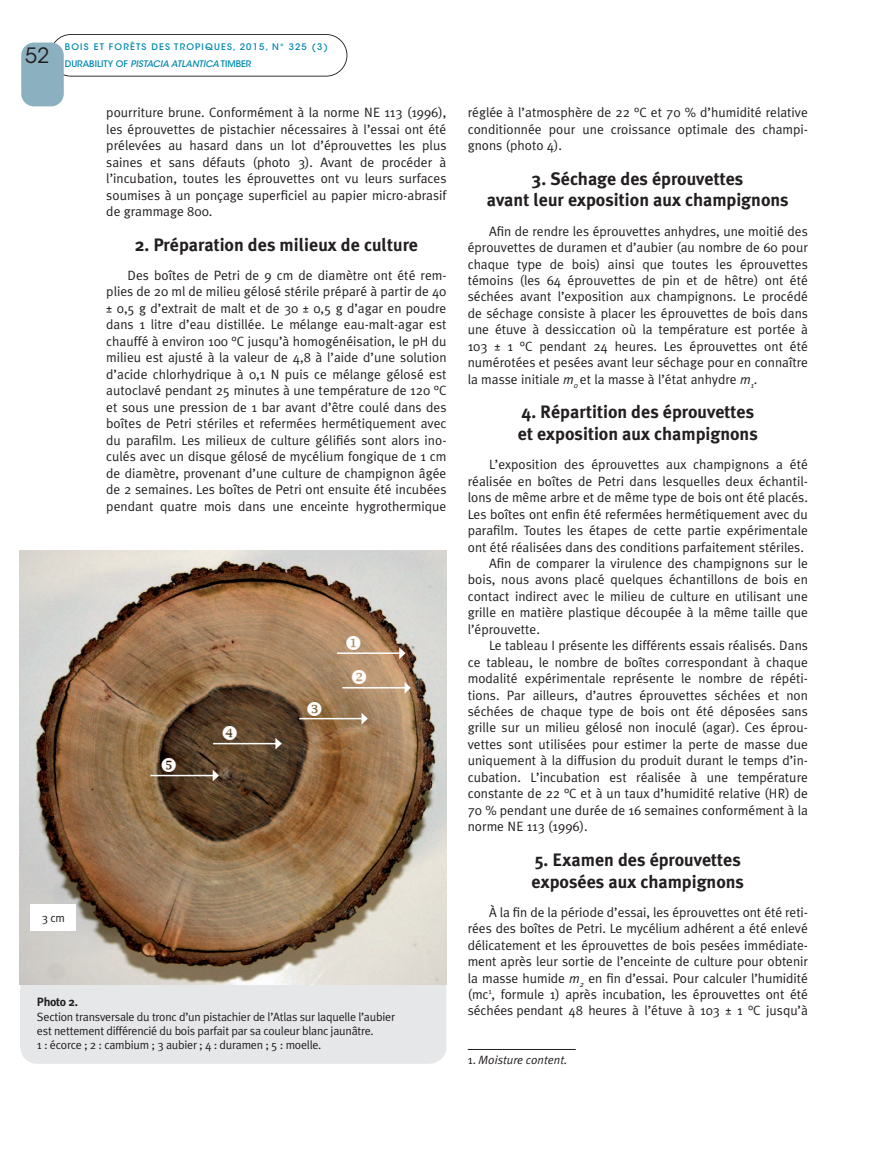
<style>
.page{position:relative;width:893px;height:1149px;background:#fff}
.page>*{position:absolute;margin:0;border:0;box-sizing:border-box;transform-origin:0 0}
.t1{font:21px "ITC Avant Garde Std";color:#231f20}
.t2{font:700 18px/21.9px "Meta Plus";color:#231f20}
.t3{font:13.5px/16.5px "Meta Plus Normal";color:#231f20;text-align:justify}
.t4{font:12px/14.4px "Meta Plus Normal";letter-spacing:-.02em;color:#231f20}
.t5{font:italic 12px "Meta Plus Normal";color:#231f20}
.t6{font:700 12px "Meta Plus";letter-spacing:-.02em;color:#231f20}
.t7{font:500 9px "ITC Avant Garde Std";letter-spacing:.13em;color:#0088b0}
.t8{font:italic 500 9px "ITC Avant Garde Std";color:#0088b0}
.s1{font-style:normal}
.s2{font-style:italic}
</style>
<div class="page">
<svg style="left:50px;top:34px;width:297px;height:43px"></svg>
<div style="left:21px;top:43px;width:43px;height:63px;background:#8bb1c1;border-radius:13px"></div>
<hr style="left:468px;top:1048px;width:108px;height:1px;background:#231f20">
<div style="left:20px;top:972px;width:426px;height:91px;background:#e6e7e9;border-radius:18px"></div>
<img style="left:20px;top:550px;width:426px;height:433px">
<div style="left:31px;top:904px;width:45px;height:26px;background:#fff"></div>
<hr style="left:337px;top:652px;width:63px;height:1px;background:#fff">
<svg style="left:399px;top:647px;width:7px;height:12px"></svg>
<hr style="left:342px;top:686px;width:63px;height:2px;background:#fff">
<svg style="left:405px;top:681px;width:6px;height:12px"></svg>
<hr style="left:299px;top:717px;width:63px;height:2px;background:#fff">
<svg style="left:361px;top:712px;width:7px;height:12px"></svg>
<hr style="left:213px;top:742px;width:63px;height:2px;background:#fff">
<svg style="left:275px;top:737px;width:7px;height:12px"></svg>
<hr style="left:150px;top:774px;width:63px;height:2px;background:#fff">
<svg style="left:213px;top:769px;width:6px;height:12px"></svg>
<svg style="left:307px;top:701px;width:14px;height:14px"></svg>
<svg style="left:223px;top:725px;width:14px;height:14px"></svg>
<svg style="left:162px;top:757px;width:14px;height:14px"></svg>
<svg style="left:346px;top:635px;width:20px;height:49px"></svg>
<h1 class="t1" style="left:25px;top:43px;width:26px">52</h1>
<p class="t7" style="left:65px;top:41px;width:264px">BOIS ET FORÊTS DES TROPIQUES, 2015, N° 325 (3)</p>
<p class="t7" style="left:65px;top:58px;width:7px">DUR</p>
<p class="t8" style="left:83px;top:58px;width:165px"><span class="s1">ABILITY OF</span> PISTACIA ATLANTICA <span class="s1">TI MBER</span></p>
<p class="t3" style="left:106px;top:104px;width:342px">pourriture brune. Conformément à la norme NE 113 (1996), les éprouvettes de pistachier nécessaires à l’essai ont été prélevées au hasard dans un lot d’éprouvettes les plus saines et sans défauts (photo 3). Avant de procéder à l’incubation, toutes les éprouvettes ont vu leurs surfaces soumises à un ponçage superficiel au papier micro-abrasif de grammage 800.</p>
<h2 class="t2" style="left:135px;top:233px;width:285px">2. Préparation des milieux de culture</h2>
<p class="t3" style="left:106px;top:267px;width:342px;text-indent:21px">Des boîtes de Petri de 9 cm de diamètre ont été rem&shy;plies de 20 ml de milieu gélosé stérile préparé à partir de 40 ± 0,5 g d’extrait de malt et de 30 ± 0,5 g d’agar en poudre dans 1 litre d’eau distillée. Le mélange eau-malt-agar est chauffé à environ 100 °C jusqu’à homogénéisation, le pH du milieu est ajusté à la valeur de 4,8 à l’aide d’une solution d’acide chlorhydrique à 0,1 N puis ce mélange gélosé est autoclavé pendant 25 minutes à une température de 120 °C et sous une pression de 1 bar avant d’être coulé dans des boîtes de Petri stériles et refermées hermétiquement avec du parafilm. Les milieux de culture gélifiés sont alors ino&shy;culés avec un disque gélosé de mycélium fongique de 1 cm de diamètre, provenant d’une culture de champignon âgée de 2 semaines. Les boîtes de Petri ont ensuite été incubées pendant quatre mois dans une enceinte hygrothermique</p>
<p class="t4" style="left:42px;top:910px;width:25px">3 cm</p>
<p class="t6" style="left:37px;top:994px;width:42px">Photo 2.</p>
<p class="t4" style="left:37px;top:1008px;width:360px">Section transversale du tronc d’un pistachier de l’Atlas sur laquelle l’aubier est nettement différencié du bois parfait par sa couleur blanc jaunâtre.<br>1 : écorce ; 2 : cambium ; 3 aubier ; 4 : duramen ; 5 : moelle.</p>
<p class="t3" style="left:468px;top:104px;width:342px">réglée à l’atmosphère de 22 °C et 70 % d’humidité relative conditionnée pour une croissance optimale des champi&shy;gnons (photo 4).</p>
<h2 class="t2" style="left:487px;top:167px;width:303px;text-align:center">3. Séchage des éprouvettes<br>avant leur exposition aux champignons</h2>
<p class="t3" style="left:468px;top:222px;width:342px;text-indent:21px">Afin de rendre les éprouvettes anhydres, une moitié des éprouvettes de duramen et d’aubier (au nombre de 60 pour chaque type de bois) ainsi que toutes les éprouvettes témoins (les 64 éprouvettes de pin et de hêtre) ont été séchées avant l’exposition aux champignons. Le procédé de séchage consiste à placer les éprouvettes de bois dans une étuve à dessiccation où la température est portée à 103 ± 1 °C pendant 24 heures. Les éprouvettes ont été numérotées et pesées avant leur séchage pour en connaître la masse initiale <span class="s2">m</span><sub>0</sub> et la masse à l’état anhydre <span class="s2">m</span><sub>1</sub>.</p>
<h2 class="t2" style="left:518px;top:401px;width:241px">4. Répartition des éprouvettes et exposition aux champignons</h2>
<p class="t3" style="left:489px;top:456px;width:320px">L’exposition des éprouvettes aux champignons a été</p>
<p class="t3" style="left:468px;top:472px;width:342px">réalisée en boîtes de Petri dans lesquelles deux échantil-</p>
<p class="t3" style="left:468px;top:489px;width:342px">lons de même arbre et de même type de bois ont été placés.</p>
<p class="t3" style="left:468px;top:505px;width:342px">Les boîtes ont enfin été refermées hermétiquement avec du</p>
<p class="t3" style="left:468px;top:522px;width:342px">parafilm. Toutes les étapes de cette partie expérimentale</p>
<p class="t3" style="left:468px;top:538px;width:338px">ont été réalisées dans des conditions parfaitement stériles.</p>
<p class="t3" style="left:489px;top:554px;width:320px">Afin de comparer la virulence des champignons sur le</p>
<p class="t3" style="left:468px;top:571px;width:342px">bois, nous avons placé quelques échantillons de bois en</p>
<p class="t3" style="left:468px;top:587px;width:342px">contact indirect avec le milieu de culture en utilisant une</p>
<p class="t3" style="left:468px;top:604px;width:342px">grille en matière plastique découpée à la même taille que</p>
<p class="t3" style="left:468px;top:620px;width:74px">l’éprouvette.</p>
<p class="t3" style="left:489px;top:637px;width:320px">Le tableau I présente les différents essais réalisés. Dans</p>
<p class="t3" style="left:468px;top:653px;width:342px">ce tableau, le nombre de boîtes correspondant à chaque</p>
<p class="t3" style="left:468px;top:669px;width:342px">modalité expérimentale représente le nombre de répéti-</p>
<p class="t3" style="left:468px;top:686px;width:342px">tions. Par ailleurs, d’autres éprouvettes séchées et non</p>
<p class="t3" style="left:468px;top:702px;width:342px">séchées de chaque type de bois ont été déposées sans</p>
<p class="t3" style="left:468px;top:719px;width:342px">grille sur un milieu gélosé non inoculé (agar). Ces éprou-</p>
<p class="t3" style="left:468px;top:735px;width:342px">vettes sont utilisées pour estimer la perte de masse due</p>
<p class="t3" style="left:468px;top:752px;width:342px">uniquement à la diffusion du produit durant le temps d’in-</p>
<p class="t3" style="left:468px;top:768px;width:342px">cubation. L’incubation est réalisée à une température</p>
<p class="t3" style="left:468px;top:784px;width:342px">constante de 22 °C et à un taux d’humidité relative (HR) de</p>
<p class="t3" style="left:468px;top:801px;width:342px">70 % pendant une durée de 16 semaines conformément à la</p>
<p class="t3" style="left:468px;top:817px;width:122px">norme NE 113 (1996).</p>
<h2 class="t2" style="left:532px;top:848px;width:214px">5. Examen des éprouvettes exposées aux champignons</h2>
<p class="t3" style="left:468px;top:903px;width:342px;text-indent:21px">À la fin de la période d’essai, les éprouvettes ont été reti&shy;rées des boîtes de Petri. Le mycélium adhérent a été enlevé délicatement et les éprouvettes de bois pesées immédiate&shy;ment après leur sortie de l’enceinte de culture pour obtenir la masse humide <span class="s2">m</span><sub>2</sub> en fin d’essai. Pour calculer l’humidité (mc<sup>1</sup>, formule 1) après incubation, les éprouvettes ont été séchées pendant 48 heures à l’étuve à 103 ± 1 °C jusqu’à</p>
<p class="t5" style="left:468px;top:1052px;width:101px"><span class="s1">1.</span> Moisture content.</p>
</div>
